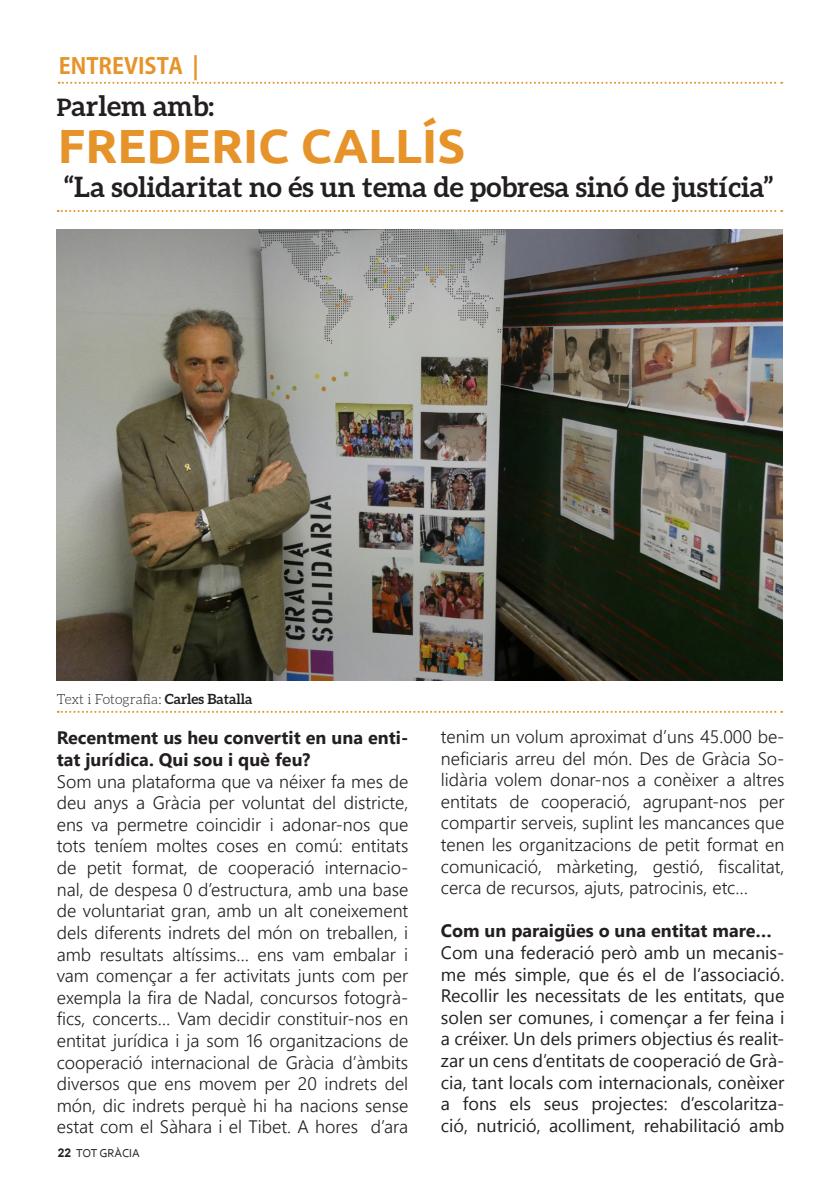
<style>
.page{position:relative;width:840px;height:1191px;background:#fff}
.page>*{position:absolute;margin:0;border:0;box-sizing:border-box;transform-origin:0 0}
.t1{font:700 48px "Ubuntu";color:#e69329}
.t2{font:700 28px "Aleo";color:#231f20}
.t3{font:700 22px "Koz Go Pro";color:#e69329}
.t4{font:300 18px/21.6px "Leelawadee UI";color:#231f20;text-align:justify}
.t5{font:18px/21.6px "Leelawadee UI";color:#231f20;text-align:justify}
.t6{font:700 18px/21.6px "Leelawadee UI";color:#231f20}
.t7{font:300 14px "Aleo";color:#231f20}
.t8{font:12px "Corbel";color:#231f20}
.s1{font-size:24px}
.s2{font-weight:700}
.s3{font-family:"Arial";font-weight:700}
</style>
<div class="page">
<svg style="left:59px;top:82px;width:722px;height:2px"></svg>
<svg style="left:58px;top:711px;width:723px;height:2px"></svg>
<img style="left:57px;top:229px;width:725px;height:452px">
<svg style="left:58px;top:210px;width:723px;height:2px"></svg>
<p class="t3" style="left:59px;top:52px;width:142px">ENTREVISTA |</p>
<p class="t2" style="left:57px;top:90px;width:159px"><span class="s1">P</span>arlem amb:</p>
<p class="t1" style="left:58px;top:114px;width:409px">FREDERIC CALLÍS</p>
<p class="t2" style="left:64px;top:170px;width:710px">“La solidaritat no és un tema de pobresa sinó de justícia”</p>
<p class="t7" style="left:57px;top:691px;width:197px">Text i Fotografia: <span class="s2">Carles Batalla</span></p>
<p class="t6" style="left:57px;top:726px;width:353px">Recentment us heu convertit en una enti&shy;tat jurídica. Qui sou i què feu?</p>
<p class="t4" style="left:57px;top:769px;width:353px">Som una plataforma que va néixer fa mes de deu anys a Gràcia per voluntat del districte, ens va permetre coincidir i adonar-nos que tots teníem moltes coses en comú: entitats de petit format, de cooperació internacio&shy;nal, de despesa 0 d’estructura, amb una base de voluntariat gran, amb un alt coneixement dels diferents indrets del món on treballen, i amb resultats altíssims… ens vam embalar i vam començar a fer activitats junts com per exempla la fira de Nadal, concursos fotogrà&shy;fics, concerts… Vam decidir constituir-nos en entitat jurídica i ja som 16 organitzacions de cooperació internacional de Gràcia d’àmbits diversos que ens movem per 20 indrets del món, dic indrets perquè hi ha nacions sense estat com el Sàhara i el Tibet. A hores d’ara</p>
<p class="t8" style="left:58px;top:1146px;width:83px"><span class="s3">22</span> TOT GRÀCIA</p>
<p class="t4" style="left:440px;top:725px;width:345px">tenim un volum aproximat d’uns 45.000 be&shy;neficiaris arreu del món. Des de Gràcia So&shy;lidària volem donar-nos a conèixer a altres entitats de cooperació, agrupant-nos per compartir serveis, suplint les mancances que tenen les organitzacions de petit format en comunicació, màrketing, gestió, fiscalitat, cerca de recursos, ajuts, patrocinis, etc…</p>
<p class="t6" style="left:440px;top:919px;width:332px">Com un paraigües o una entitat mare…</p>
<p class="t5" style="left:440px;top:941px;width:345px">Com una federació però amb un mecanis&shy;me més simple, que és el de l’associació.<br>Recollir les necessitats de les entitats, que solen ser comunes, i començar a fer feina i a créixer. Un dels primers objectius és realit&shy;zar un cens d’entitats de cooperació de Grà&shy;cia, tant locals com internacionals, conèixer a fons els seus projectes: d’escolaritza&shy;ció, nutrició, acolliment, rehabilitació amb</p>
</div>
